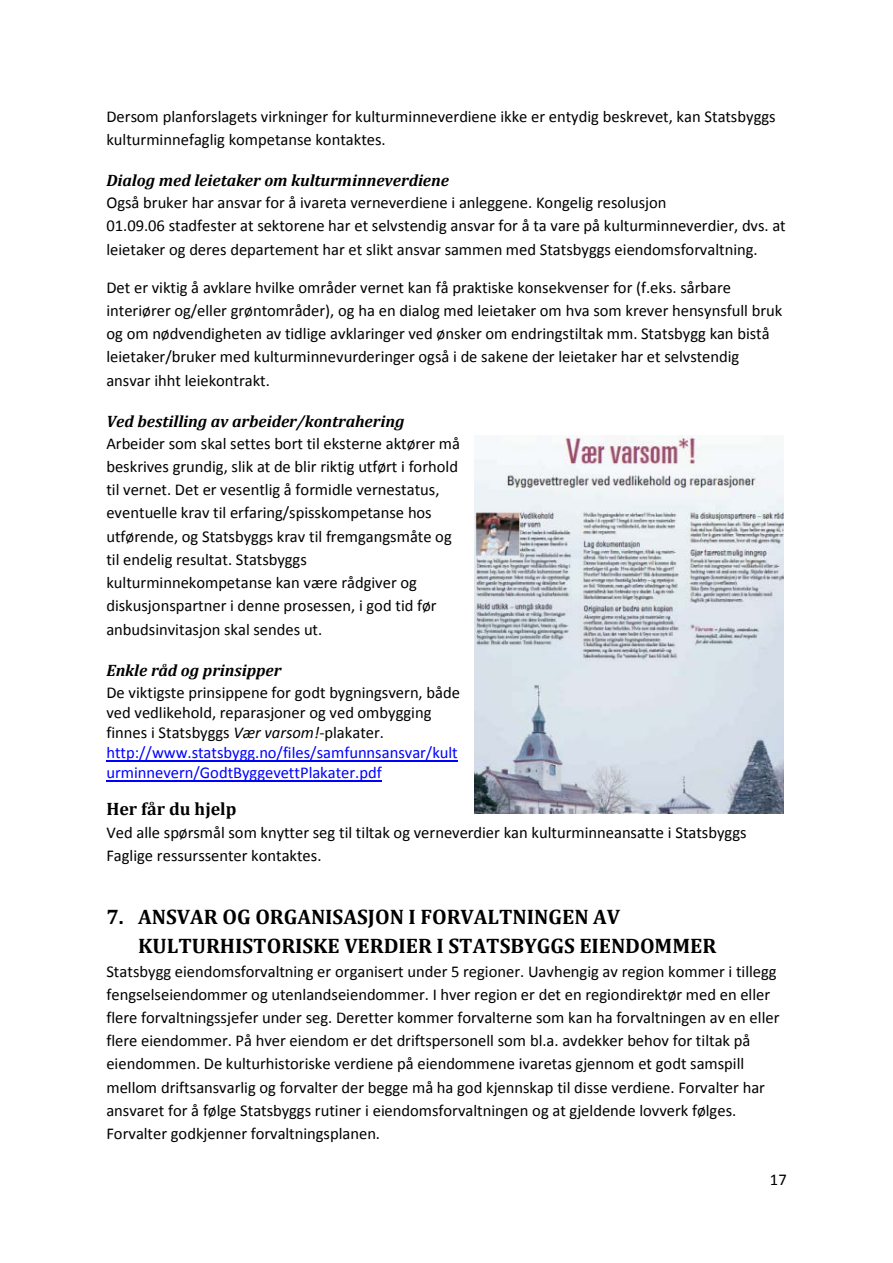
<style>
.page{position:relative;width:893px;height:1263px;background:#fff}
.page>*{position:absolute;margin:0;border:0;box-sizing:border-box;transform-origin:0 0}
.t1{font:700 21px/28.5px "Cambria";color:#000}
.t2{font:700 18px "Cambria";color:#000}
.t3{font:16.5px/23.2px "Calibri";color:#000}
.t4{font:italic 700 16.5px "Cambria";color:#000}
.s1{font-style:italic}
.s2{color:#00f}
</style>
<div class="page">
<img style="left:475px;top:436px;width:309px;height:378px">
<hr style="left:106px;top:760px;width:352px;height:1px;background:#00f">
<hr style="left:106px;top:780px;width:276px;height:1px;background:#00f">
<p class="t3" style="left:106px;top:105px;width:671px">Dersom planforslagets virkninger for kulturminneverdiene ikke er entydig beskrevet, kan Statsbyggs kulturminnefaglig kompetanse kontaktes.</p>
<p class="t4" style="left:106px;top:169px;width:344px">Dialog med leietaker om kulturminneverdiene</p>
<p class="t3" style="left:106px;top:191px;width:681px">Også bruker har ansvar for å ivareta verneverdiene i anleggene. Kongelig resolusjon<br>01.09.06 stadfester at sektorene har et selvstendig ansvar for å ta vare på kulturminneverdier, dvs. at leietaker og deres departement har et slikt ansvar sammen med Statsbyggs eiendomsforvaltning.</p>
<p class="t3" style="left:106px;top:276px;width:678px">Det er viktig å avklare hvilke områder vernet kan få praktiske konsekvenser for (f.eks. sårbare interiører og/eller grøntområder), og ha en dialog med leietaker om hva som krever hensynsfull bruk og om nødvendigheten av tidlige avklaringer ved ønsker om endringstiltak mm. Statsbygg kan bistå leietaker/bruker med kulturminnevurderinger også i de sakene der leietaker har et selvstendig ansvar ihht leiekontrakt.</p>
<p class="t4" style="left:106px;top:410px;width:300px">Ved bestilling av arbeider/kontrahering</p>
<p class="t3" style="left:106px;top:432px;width:355px">Arbeider som skal settes bort til eksterne aktører må beskrives grundig, slik at de blir riktig utført i forhold til vernet. Det er vesentlig å formidle vernestatus, eventuelle krav til erfaring/spisskompetanse hos utførende, og Statsbyggs krav til fremgangsmåte og til endelig resultat. Statsbyggs kulturminnekompetanse kan være rådgiver og diskusjonspartner i denne prosessen, i god tid før anbudsinvitasjon skal sendes ut.</p>
<p class="t4" style="left:106px;top:658px;width:177px">Enkle råd og prinsipper</p>
<p class="t3" style="left:106px;top:682px;width:355px;line-height:20.1px">De viktigste prinsippene for godt bygningsvern, både ved vedlikehold, reparasjoner og ved ombygging finnes i Statsbyggs <span class="s1">Vær varsom!-</span>plakater. <span class="s2">http://www.statsbygg.no/files/samfunnsansvar/kult urminnevern/GodtByggevettPlakater.pdf</span></p>
<h2 class="t2" style="left:106px;top:796px;width:132px">Her får du hjelp</h2>
<p class="t3" style="left:106px;top:821px;width:642px">Ved alle spørsmål som knytter seg til tiltak og verneverdier kan kulturminneansatte i Statsbyggs<br>Faglige ressurssenter kontaktes.</p>
<h1 class="t1" style="left:138px;top:902px;width:580px;text-indent:-32px">7. ANSVAR OG ORGANISASJON I FORVALTNINGEN AV<br>KULTURHISTORISKE VERDIER I STATSBYGGS EIENDOMMER</h1>
<p class="t3" style="left:106px;top:959px;width:675px">Statsbygg eiendomsforvaltning er organisert under 5 regioner. Uavhengig av region kommer i tillegg fengselseiendommer og utenlandseiendommer. I hver region er det en regiondirektør med en eller flere forvaltningssjefer under seg. Deretter kommer forvalterne som kan ha forvaltningen av en eller flere eiendommer. På hver eiendom er det driftspersonell som bl.a. avdekker behov for tiltak på eiendommen. De kulturhistoriske verdiene på eiendommene ivaretas gjennom et godt samspill mellom driftsansvarlig og forvalter der begge må ha god kjennskap til disse verdiene. Forvalter har ansvaret for å følge Statsbyggs rutiner i eiendomsforvaltningen og at gjeldende lovverk følges.<br>Forvalter godkjenner forvaltningsplanen.</p>
<p class="t3" style="left:770px;top:1168px;width:18px">17</p>
</div>
